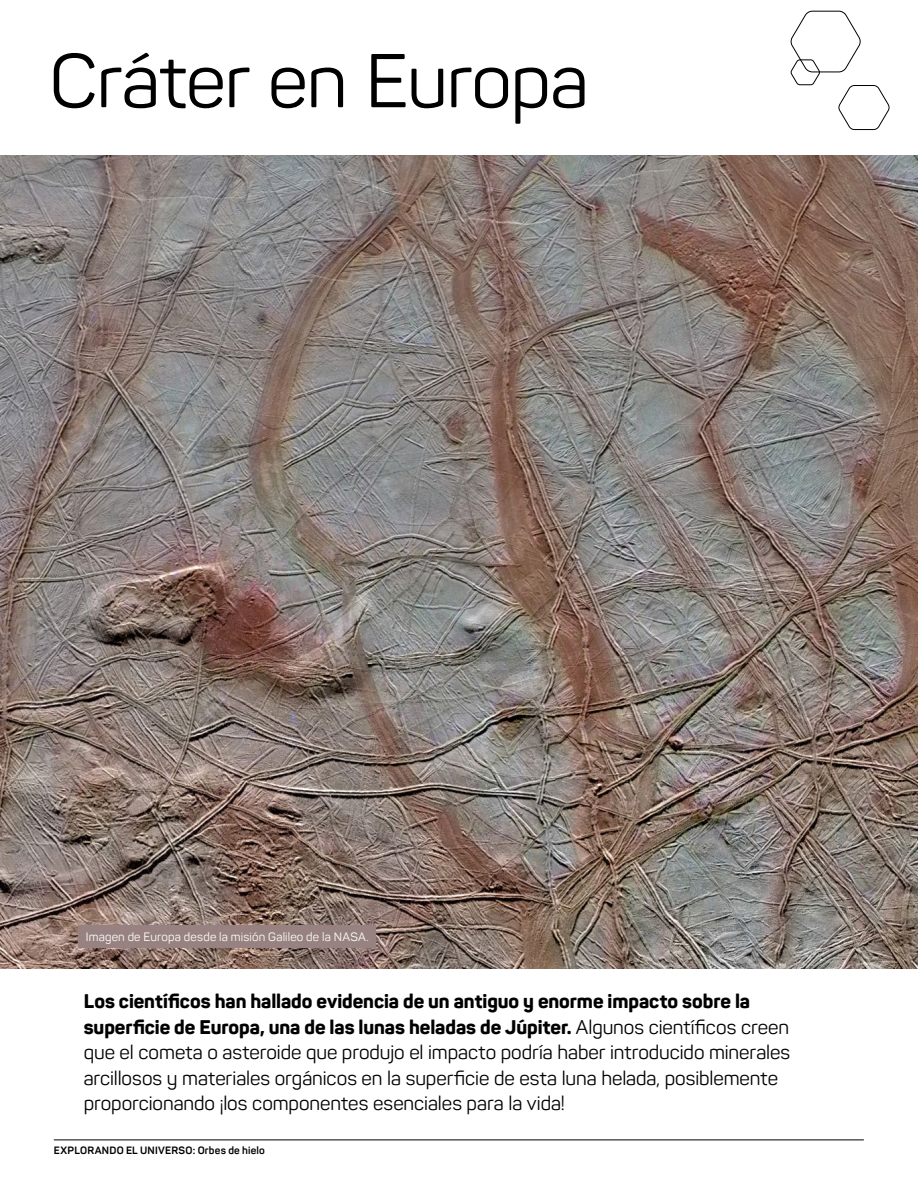
<style>
.page{position:relative;width:918px;height:1188px;background:#fff}
.page>*{position:absolute;margin:0;border:0;box-sizing:border-box;transform-origin:0 0}
.t1{font:75px "Panton";letter-spacing:-.01em;color:#000}
.t2{font:19.5px/25.5px "Panton";letter-spacing:-.005em;color:#000}
.t3{font:12px "Panton";letter-spacing:.015em;color:#fff}
.t4{font:700 10.5px "Panton";letter-spacing:.025em;color:#000}
.s1{font-weight:800}
</style>
<div class="page">
<hr style="left:54px;top:1140px;width:810px;height:1px;background:#000">
<img style="left:0;top:155px;width:918px;height:813px">
<svg style="left:790px;top:10px;width:100px;height:120px"></svg>
<div style="left:78px;top:926px;width:298px;height:22px;background:#978281"></div>
<h1 class="t1" style="left:50px;top:35px;width:541px">Cráter en Europa</h1>
<p class="t3" style="left:86px;top:930px;width:284px">Imagen de Europa desde la misión Galileo de la NASA.</p>
<p class="t2" style="left:84px;top:989px;width:708px"><span class="s1">Los científicos han hallado evidencia de un antiguo y enorme impacto sobre la superficie de Europa, una de las lunas heladas de Júpiter.</span> Algunos científicos creen que el cometa o asteroide que produjo el impacto podría haber introducido minerales arcillosos y materiales orgánicos en la superficie de esta luna helada, posiblemente proporcionando ¡los componentes esenciales para la vida!</p>
<p class="t4" style="left:54px;top:1144px;width:213px">EXPLORANDO EL UNIVERSO: Orbes de hielo</p>
</div>
